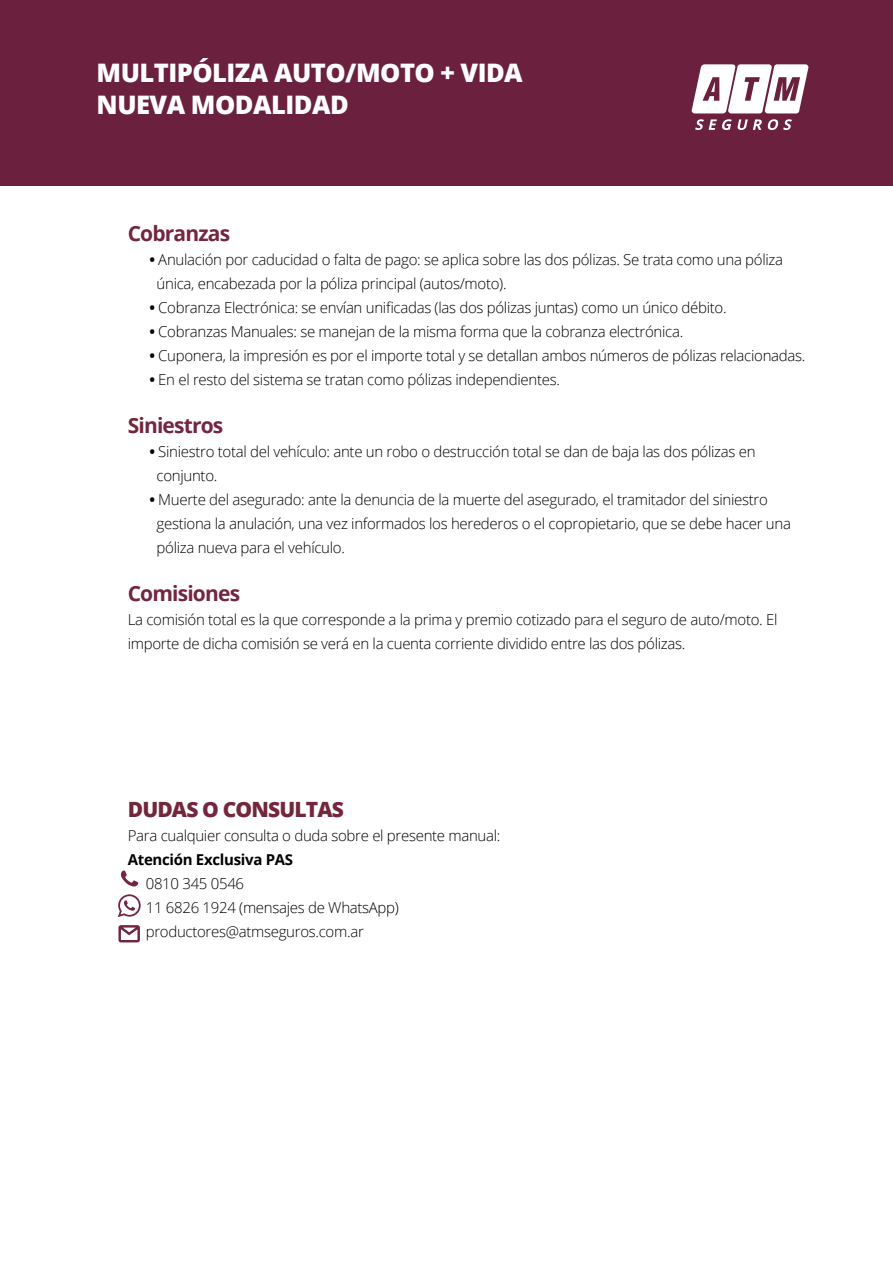
<style>
.page{position:relative;width:893px;height:1263px;background:#fff}
.page>*{position:absolute;margin:0;border:0;box-sizing:border-box;transform-origin:0 0}
.t1{font:800 25.5px/31.5px "Open Sans";letter-spacing:-.02em;color:#fff}
.t2{font:700 21px "Open Sans";letter-spacing:-.04em;color:#73263d}
.t3{font:800 21px "Open Sans";letter-spacing:-.04em;color:#73263d}
.t4{font:300 15px/24px "Open Sans";letter-spacing:-.02em;color:#000}
.t5{font:700 15px "Open Sans";letter-spacing:-.02em;color:#000}
.s1{font-weight:700}
</style>
<div class="page">
<svg style="left:118px;top:894px;width:23px;height:23px"></svg>
<svg style="left:121px;top:870px;width:17px;height:17px"></svg>
<svg style="left:118px;top:925px;width:22px;height:17px"></svg>
<div style="left:0;top:0;width:893px;height:185px;background:#6b213e"></div>
<svg style="left:691px;top:64px;width:117px;height:49px"></svg>
<svg style="left:695px;top:119px;width:67px;height:11px"></svg>
<svg style="left:768px;top:119px;width:24px;height:11px"></svg>
<h1 class="t1" style="left:97px;top:56px;width:428px">MULTIPÓLIZA AUTO/MOTO + VIDA<br>NUEVA MODALIDAD</h1>
<h2 class="t2" style="left:128px;top:219px;width:104px">Cobranzas</h2>
<p class="t4" style="left:157px;top:247px;width:628px;text-indent:-7px"><span class="s1">•</span> Anulación por caducidad o falta de pago: se aplica sobre las dos pólizas. Se trata como una póliza única, encabezada por la póliza principal (autos/moto).</p>
<p class="t4" style="left:149px;top:295px;width:579px"><span class="s1">•</span> Cobranza Electrónica: se envían unificadas (las dos pólizas juntas) como un único débito.</p>
<p class="t4" style="left:149px;top:319px;width:535px"><span class="s1">•</span> Cobranzas Manuales: se manejan de la misma forma que la cobranza electrónica.</p>
<p class="t4" style="left:149px;top:343px;width:658px"><span class="s1">•</span> Cuponera, la impresión es por el importe total y se detallan ambos números de pólizas relacionadas.</p>
<p class="t4" style="left:149px;top:367px;width:412px"><span class="s1">•</span> En el resto del sistema se tratan como pólizas independientes.</p>
<h2 class="t2" style="left:128px;top:411px;width:97px">Siniestros</h2>
<p class="t4" style="left:157px;top:439px;width:601px;text-indent:-7px"><span class="s1">•</span> Siniestro total del vehículo: ante un robo o destrucción total se dan de baja las dos pólizas en conjunto.</p>
<p class="t4" style="left:157px;top:487px;width:636px;text-indent:-7px"><span class="s1">•</span> Muerte del asegurado: ante la denuncia de la muerte del asegurado, el tramitador del siniestro gestiona la anulación, una vez informados los herederos o el copropietario, que se debe hacer una póliza nueva para el vehículo.</p>
<h2 class="t2" style="left:128px;top:579px;width:114px">Comisiones</h2>
<p class="t4" style="left:128px;top:607px;width:651px">La comisión total es la que corresponde a la prima y premio cotizado para el seguro de auto/moto. El importe de dicha comisión se verá en la cuenta corriente dividido entre las dos pólizas.</p>
<h2 class="t3" style="left:128px;top:793px;width:218px">DUDAS O CONSULTAS</h2>
<p class="t4" style="left:128px;top:823px;width:374px">Para cualquier consulta o duda sobre el presente manual:</p>
<p class="t5" style="left:128px;top:849px;width:167px">Atención Exclusiva PAS</p>
<p class="t4" style="left:146px;top:871px;width:255px">0810 345 0546<br>11 6826 1924 (mensajes de WhatsApp) productores@atmseguros.com.ar</p>
</div>
